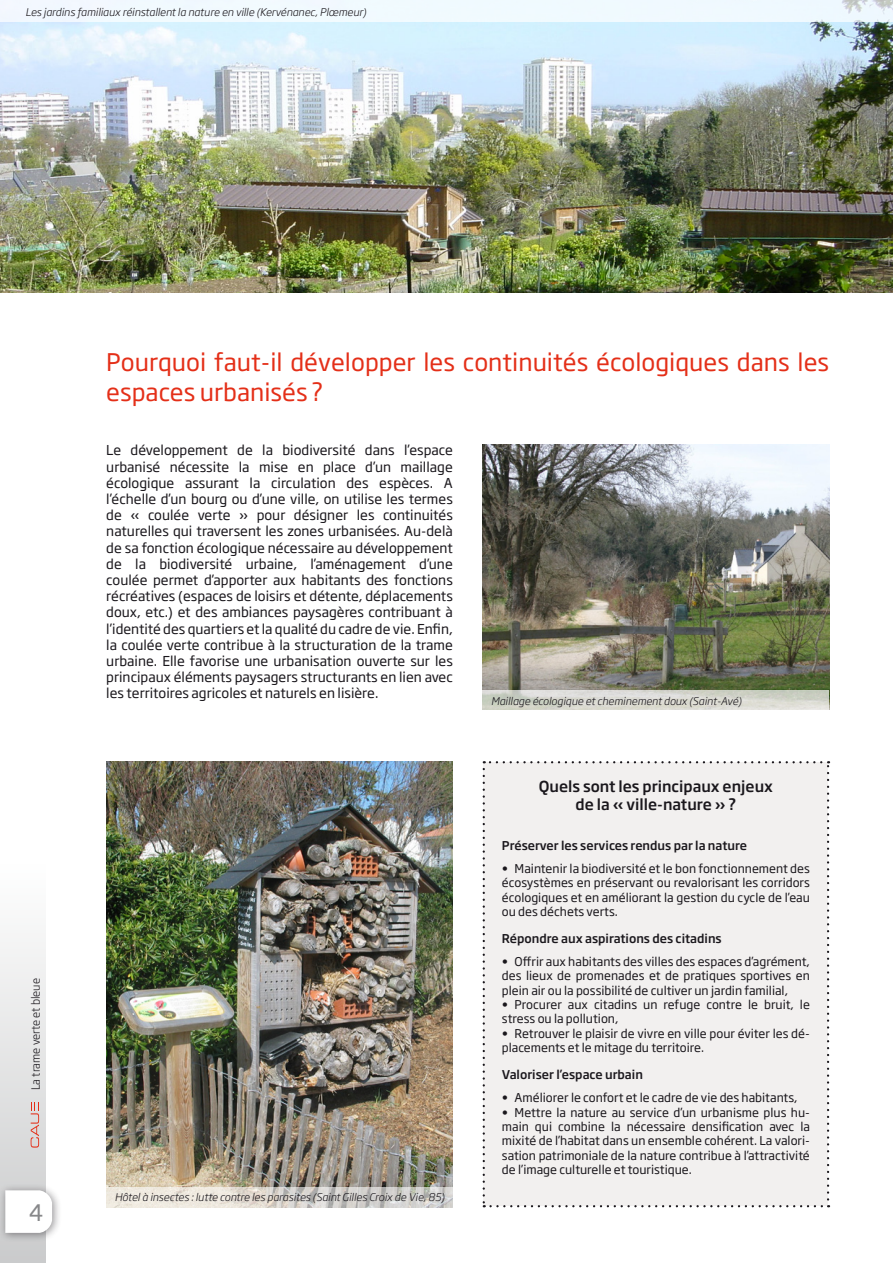
<style>
.page{position:relative;width:893px;height:1263px;background:#fff}
.page>*{position:absolute;margin:0;border:0;box-sizing:border-box;transform-origin:0 0}
.t1{font:24px/30px "Soho Gothic Std";color:#e42f18}
.t2{font:22.5px "Soho Gothic Std";color:#87888a}
.t3{font:500 15px/18px "Soho Gothic Std";color:#1a171c;text-align:center}
.t4{font:13.5px/16.2px "Soho Gothic Std";color:#1a171c;text-align:justify}
.t5{font:12px/14.4px "Soho Gothic Std";color:#1a171c;text-align:justify}
.t6{font:500 12px "Soho Gothic Std";color:#1a171c}
.t7{font:300 11.25px "Soho Gothic Std";color:#1a171c}
.t8{font:italic 300 10.5px "Soho Gothic Std";color:#1a171c}
</style>
<div class="page">
<img style="left:0;top:22px;width:893px;height:270px">
<svg style="left:0;top:938px;width:46px;height:325px;fill:#e4e4e4"></svg>
<svg style="left:31px;top:1102px;width:8px;height:45px"></svg>
<div style="left:0;top:1184px;width:62px;height:58px;background:#1a171c;opacity:.44"></div>
<svg style="left:5px;top:1190px;width:47px;height:43px"></svg>
<div style="left:0;top:0;width:893px;height:22px;background:#f1fafe"></div>
<img style="left:106px;top:761px;width:347px;height:426px">
<img style="left:483px;top:445px;width:346px;height:245px">
<div style="left:483px;top:761px;width:346px;height:446px;background:#f2f0ef"></div>
<svg style="left:483px;top:690px;width:346px;height:20px;background:#d6d7cf"></svg>
<svg style="left:106px;top:1187px;width:347px;height:20px;background:#dcd8d2"></svg>
<p class="t8" style="left:26px;top:6px;width:342px">Les jardins familiaux réinstallent la nature en ville (Kervénanec, Plœmeur)</p>
<h1 class="t1" style="left:106px;top:347px;width:724px">Pourquoi faut-il développer les continuités écologiques dans les espaces urbanisés ?</h1>
<p class="t7" style="left:29px;top:1090px;width:114px;rotate:-90deg">La trame verte et bleue</p>
<h2 class="t2" style="left:29px;top:1198px;width:16px">4</h2>
<p class="t4" style="left:106px;top:443px;width:348px">Le développement de la biodiversité dans l’espace urbanisé nécessite la mise en place d’un maillage écologique assurant la circulation des espèces. A l’échelle d’un bourg ou d’une ville, on utilise les termes de « coulée verte » pour désigner les continuités naturelles qui traversent les zones urbanisées. Au-delà de sa fonction écologique nécessaire au développement de la biodiversité urbaine, l’aménagement d’une coulée permet d’apporter aux habitants des fonctions récréatives (espaces de loisirs et détente, déplacements doux, etc.) et des ambiances paysagères contribuant à l’identité des quartiers et la qualité du cadre de vie. Enfin, la coulée verte contribue à la structuration de la trame urbaine. Elle favorise une urbanisation ouverte sur les principaux éléments paysagers structurants en lien avec les territoires agricoles et naturels en lisière.</p>
<p class="t8" style="left:115px;top:1190px;width:331px">Hôtel à insectes : lutte contre les parasites (Saint Gilles Croix de Vie, 85)</p>
<p class="t8" style="left:491px;top:694px;width:252px">Maillage écologique et cheminement doux (Saint-Avé)</p>
<p class="t3" style="left:539px;top:778px;width:236px">Quels sont les principaux enjeux de la « ville-nature » ?</p>
<p class="t6" style="left:502px;top:838px;width:247px">Préserver les services rendus par la nature</p>
<p class="t5" style="left:502px;top:861px;width:310px">• Maintenir la biodiversité et le bon fonctionnement des écosystèmes en préservant ou revalorisant les corridors écologiques et en améliorant la gestion du cycle de l’eau ou des déchets verts.</p>
<p class="t6" style="left:502px;top:931px;width:221px">Répondre aux aspirations des citadins</p>
<p class="t5" style="left:502px;top:954px;width:310px">• Offrir aux habitants des villes des espaces d’agrément, des lieux de promenades et de pratiques sportives en plein air ou la possibilité de cultiver un jardin familial,</p>
<p class="t5" style="left:502px;top:998px;width:310px">• Procurer aux citadins un refuge contre le bruit, le stress ou la pollution,</p>
<p class="t5" style="left:502px;top:1026px;width:309px">• Retrouver le plaisir de vivre en ville pour éviter les dé&shy;placements et le mitage du territoire.</p>
<p class="t6" style="left:502px;top:1067px;width:143px">Valoriser l’espace urbain</p>
<p class="t5" style="left:502px;top:1091px;width:297px">• Améliorer le confort et le cadre de vie des habitants,</p>
<p class="t5" style="left:502px;top:1105px;width:310px">• Mettre la nature au service d’un urbanisme plus hu&shy;main qui combine la nécessaire densification avec la mixité de l’habitat dans un ensemble cohérent. La valori&shy;sation patrimoniale de la nature contribue à l’attractivité de l’image culturelle et touristique.</p>
</div>
